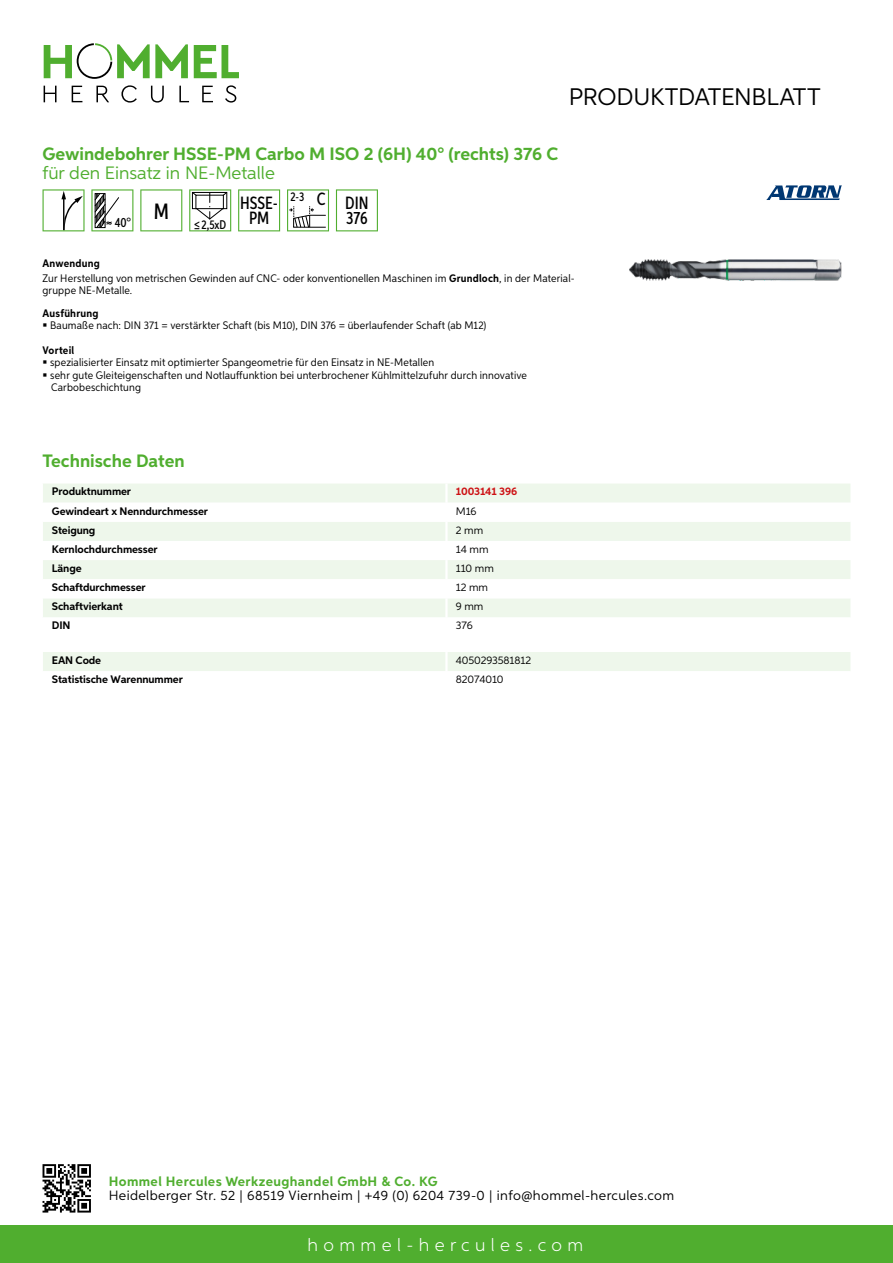
<style>
.page{position:relative;width:893px;height:1263px;background:#fff}
.page>*{position:absolute;margin:0;border:0;box-sizing:border-box;transform-origin:0 0}
.t1{font:24px "Aspira";letter-spacing:-.01em;color:#000}
.t2{font:700 18px "Aspira";color:#50ae2f}
.t3{font:18px "Aspira";color:#50ae2f}
.t4{font:300 18px "Aspira";letter-spacing:.3em;color:#fff}
.t5{font:500 17.85px/14.9px "Aspira XX Nar";color:#000;text-align:center}
.t6{font:13.5px "Aspira";letter-spacing:.03em;color:#000}
.t7{font:700 13.5px "Aspira";letter-spacing:.03em;color:#50ae2f}
.t8{font:500 13.35px "Aspira XX Nar";color:#000}
.t9{font:500 12.6px "Aspira XX Nar";color:#000}
.t10{font:10.95px/12.5px "Aspira Nar";letter-spacing:.015em;color:#000}
.t11{font:700 10.95px "Aspira";letter-spacing:-.01em;color:#000}
.t12{font:10.95px "Aspira";letter-spacing:-.01em;color:#000}
.t13{font:700 10.95px "Aspira Nar";letter-spacing:.02em;color:#000}
.t14{font:700 10.95px "Aspira";letter-spacing:-.01em;color:#cd1013}
.s1{font-weight:700}
</style>
<div class="page">
<div style="left:0;top:1226px;width:893px;height:37px;background:#50ae2f"></div>
<svg style="left:43px;top:1164px;width:48px;height:48px"></svg>
<svg style="left:194px;top:45px;width:45px;height:33px"></svg>
<svg style="left:44px;top:43px;width:144px;height:36px"></svg>
<svg style="left:44px;top:86px;width:13px;height:16px"></svg>
<svg style="left:72px;top:86px;width:10px;height:16px"></svg>
<svg style="left:96px;top:86px;width:13px;height:16px"></svg>
<svg style="left:121px;top:85px;width:16px;height:18px"></svg>
<svg style="left:151px;top:86px;width:13px;height:17px"></svg>
<svg style="left:179px;top:86px;width:10px;height:16px"></svg>
<svg style="left:202px;top:86px;width:11px;height:16px"></svg>
<svg style="left:225px;top:85px;width:11px;height:18px"></svg>
<div style="left:43px;top:484px;width:807px;height:18px;background:#eef7eb"></div>
<svg style="left:43px;top:522px;width:807px;height:95px;fill:#eef7eb"></svg>
<hr style="left:445px;top:483px;width:3px;height:20px;background:#fff">
<hr style="left:445px;top:522px;width:3px;height:19px;background:#fff">
<hr style="left:445px;top:541px;width:3px;height:19px;background:#fff">
<hr style="left:445px;top:560px;width:3px;height:19px;background:#fff">
<hr style="left:445px;top:579px;width:3px;height:19px;background:#fff">
<hr style="left:445px;top:598px;width:3px;height:19px;background:#fff">
<div style="left:43px;top:652px;width:807px;height:19px;background:#eef7eb"></div>
<svg style="left:43px;top:189px;width:42px;height:42px"></svg>
<svg style="left:91px;top:189px;width:42px;height:42px"></svg>
<svg style="left:140px;top:189px;width:42px;height:42px"></svg>
<svg style="left:189px;top:189px;width:42px;height:42px"></svg>
<svg style="left:238px;top:189px;width:42px;height:42px"></svg>
<svg style="left:287px;top:189px;width:42px;height:42px"></svg>
<svg style="left:336px;top:189px;width:42px;height:42px"></svg>
<img style="left:629px;top:259px;width:213px;height:22px">
<svg style="left:766px;top:185px;width:76px;height:15px"></svg>
<h1 class="t1" style="left:569px;top:82px;width:253px">Produktdatenblatt</h1>
<h2 class="t2" style="left:43px;top:142px;width:517px">Gewindebohrer HSSE-PM Carbo M ISO 2 (6H) 40° (rechts) 376 C</h2>
<h2 class="t3" style="left:43px;top:162px;width:234px">für den Einsatz in NE-Metalle</h2>
<p class="t8" style="left:115px;top:215px;width:56px">40° <sup>M</sup></p>
<p class="t9" style="left:194px;top:217px;width:34px">≤2,5xD</p>
<h3 class="t5" style="left:240px;top:196px;width:39px">HSSE-<br>PM</h3>
<h3 class="t5" style="left:290px;top:196px;width:80px;text-align:right"><sup>2-3</sup> C DIN<br>376</h3>
<p class="t10" style="left:43px;top:256px;width:534px;line-height:15.1px"><span class="s1">Anwendung<br></span>Zur Herstellung von metrischen Gewinden auf CNC- oder konventionellen Maschinen im <span class="s1">Grundloch</span>, in der Material-</p>
<p class="t10" style="left:43px;top:284px;width:91px">gruppe NE-Metalle.</p>
<p class="t13" style="left:43px;top:306px;width:58px">Ausführung</p>
<p class="t10" style="left:50px;top:319px;width:438px">Baumaße nach: DIN 371 = verstärkter Schaft (bis M10), DIN 376 = überlaufender Schaft (ab M12)</p>
<p class="t13" style="left:43px;top:343px;width:33px">Vorteil</p>
<p class="t10" style="left:50px;top:356px;width:478px">spezialisierter Einsatz mit optimierter Spangeometrie für den Einsatz in NE-Metallen<br>sehr gute Gleiteigenschaften und Notlauffunktion bei unterbrochener Kühlmittelzufuhr durch innovative<br>Carbobeschichtung</p>
<h2 class="t2" style="left:43px;top:449px;width:144px">Technische Daten</h2>
<p class="t11" style="left:52px;top:485px;width:81px">Produktnummer</p>
<p class="t14" style="left:456px;top:485px;width:63px">1003141 396</p>
<p class="t11" style="left:52px;top:504px;width:158px">Gewindeart x Nenndurchmesser</p>
<p class="t12" style="left:456px;top:504px;width:22px">M16</p>
<p class="t11" style="left:52px;top:523px;width:45px">Steigung</p>
<p class="t12" style="left:456px;top:523px;width:29px">2 mm</p>
<p class="t11" style="left:52px;top:542px;width:107px">Kernlochdurchmesser</p>
<p class="t12" style="left:456px;top:542px;width:34px">14 mm</p>
<p class="t11" style="left:52px;top:561px;width:31px">Länge</p>
<p class="t12" style="left:456px;top:561px;width:40px">110 mm</p>
<p class="t11" style="left:52px;top:581px;width:95px">Schaftdurchmesser</p>
<p class="t12" style="left:456px;top:581px;width:34px">12 mm</p>
<p class="t11" style="left:52px;top:600px;width:72px">Schaftvierkant</p>
<p class="t12" style="left:456px;top:600px;width:29px">9 mm</p>
<p class="t11" style="left:52px;top:619px;width:20px">DIN</p>
<p class="t12" style="left:456px;top:619px;width:18px">376</p>
<p class="t11" style="left:52px;top:653px;width:51px">EAN Code</p>
<p class="t12" style="left:456px;top:653px;width:77px">4050293581812</p>
<p class="t11" style="left:52px;top:672px;width:132px">Statistische Warennummer</p>
<p class="t12" style="left:456px;top:673px;width:49px">82074010</p>
<p class="t7" style="left:109px;top:1172px;width:330px">Hommel Hercules Werkzeughandel GmbH &amp; Co. KG</p>
<p class="t6" style="left:109px;top:1187px;width:567px">Heidelberger Str. 52 | 68519 Viernheim | +49 (0) 6204 739-0 | info@hommel-hercules.com</p>
<h2 class="t4" style="left:307px;top:1234px;width:277px">hommel-hercules.com</h2>
</div>
